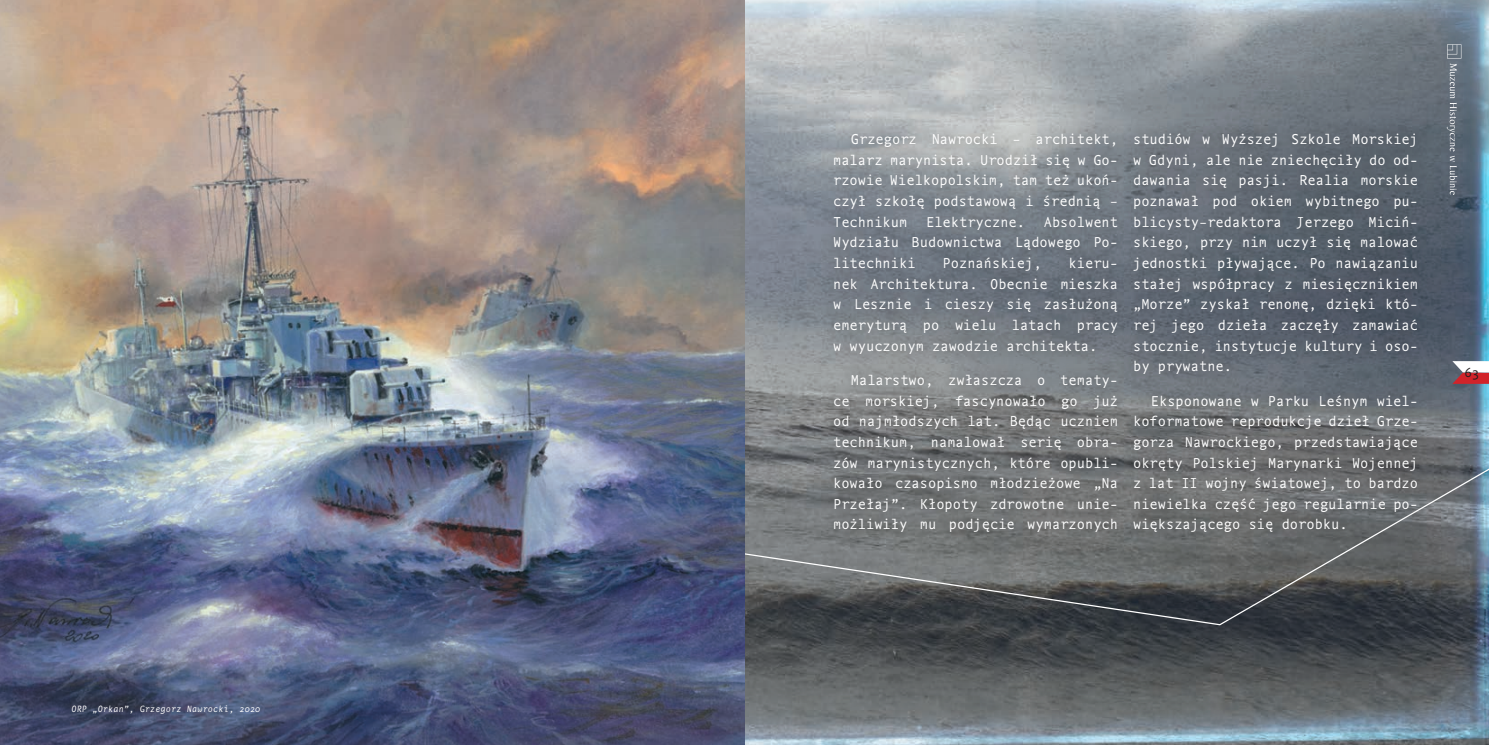
<style>
.page{position:relative;width:1489px;height:745px;background:#fff}
.page>*{position:absolute;margin:0;border:0;box-sizing:border-box;transform-origin:0 0}
.t1{font:13.75px/20.6px "Nexus Typewriter Pro";color:#fff;text-align:justify}
.t2{font:12.5px "Nexus Typewriter Pro";color:#231f20}
.t3{font:italic 8.75px "Nexus Typewriter Pro";color:#fff}
.s1{font-style:normal;font-size:12.5px;color:#231f20}
</style>
<div class="page">
<img style="left:744px;top:0;width:744px;height:439px">
<svg style="left:1446px;top:44px;width:15px;height:151px;background:#6f7983"></svg>
<svg style="left:744px;top:439px;width:744px;height:305px;background:#5d6367"></svg>
<svg style="left:1452px;top:361px;width:36px;height:22px"></svg>
<img style="left:0;top:0;width:744px;height:744px">
<div style="left:819px;top:119px;width:312px;height:427px;background:#231f20;opacity:.8"></div>
<div style="left:1119px;top:119px;width:312px;height:427px;background:#231f20;opacity:.8"></div>
<p class="t3" style="left:71px;top:701px;width:202px">ORP „Orkan”, Grzegorz Nawrocki, 2020<span class="s1">62</span></p>
<p class="t1" style="left:833px;top:127px;width:286px;text-indent:18px">Grzegorz Nawrocki – architekt, malarz marynista. Urodził się w Go&shy;rzowie Wielkopolskim, tam też ukoń&shy;czył szkołę podstawową i średnią – Technikum</p>
<p class="t1" style="left:833px;top:210px;width:286px;text-indent:211px">Absolwent Wydziału Budownictwa Lądowego Po&shy;litechniki</p>
<p class="t1" style="left:926px;top:210px;width:101px">Elektryczne.</p>
<p class="t1" style="left:942px;top:251px;width:101px">Poznańskiej,</p>
<p class="t1" style="left:833px;top:251px;width:286px;text-indent:235px">kieru&shy;nek Architektura. Obecnie mieszka w Lesznie i cieszy się zasłużoną emeryturą po wielu latach pracy w wyuczonym zawodzie architekta.</p>
<p class="t1" style="left:833px;top:368px;width:286px;text-indent:18px">Malarstwo, zwłaszcza o tematy&shy;ce morskiej, fascynowało go już od najmłodszych lat. Będąc uczniem technikum, namalował serię obra&shy;zów marynistycznych, które opubli&shy;kowało czasopismo młodzieżowe „Na Przełaj”. Kłopoty zdrowotne unie&shy;możliwiły mu podjęcie wymarzonych</p>
<p class="t1" style="left:1132px;top:127px;width:286px">studiów w Wyższej Szkole Morskiej w Gdyni, ale nie zniechęciły do od&shy;dawania się pasji. Realia morskie poznawał pod okiem wybitnego pu&shy;blicysty–redaktora Jerzego Miciń&shy;skiego, przy nim uczył się malować jednostki pływające. Po nawiązaniu stałej współpracy z miesięcznikiem „Morze” zyskał renomę, dzięki któ&shy;rej jego dzieła zaczęły zamawiać stocznie, instytucje kultury i oso&shy;by prywatne.</p>
<p class="t1" style="left:1132px;top:389px;width:286px;text-indent:18px">Eksponowane w Parku Leśnym wiel&shy;koformatowe reprodukcje dzieł Grze&shy;gorza Nawrockiego, przedstawiające okręty Polskiej Marynarki Wojennej z lat II wojny światowej, to bardzo niewielka część jego regularnie po&shy;większającego się dorobku.</p>
<p class="t2" style="left:1464px;top:362px;width:16px">63</p>
</div>
